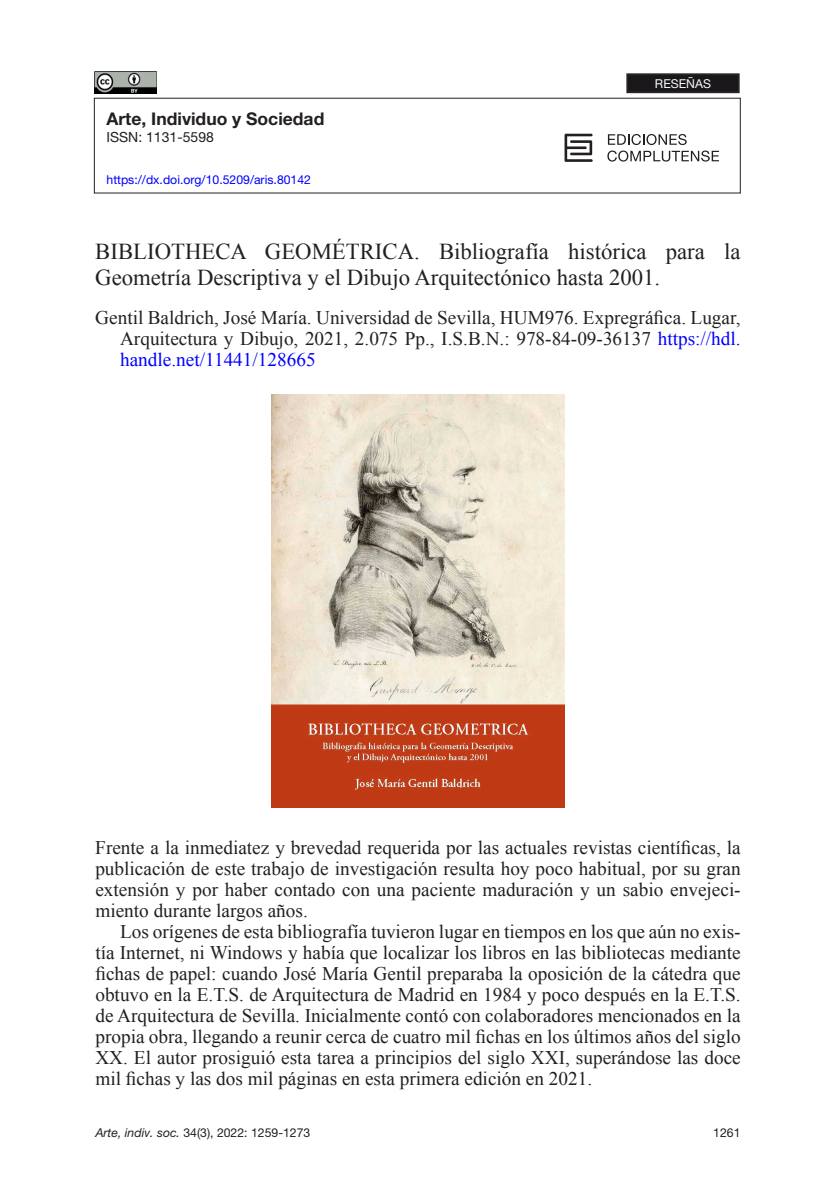
<style>
.page{position:relative;width:837px;height:1190px;background:#fff}
.page>*{position:absolute;margin:0;border:0;box-sizing:border-box;transform-origin:0 0}
.t1{font:22.75px/26.2px "Times New Roman";color:#231f20}
.t2{font:19.25px/21px "Times New Roman";color:#231f20;text-align:justify}
.t3{font:700 17.5px "Helvetica Neue LT Pro";color:#231f20}
.t4{font:14px "Helvetica Neue LT Pro";color:#231f20}
.t5{font:12.25px "Helvetica Neue LT Pro";color:#231f20}
.t6{font:12.25px "Helvetica Neue LT Pro";color:#00f}
.t7{font:12.25px "Helvetica Neue LT Pro";color:#f7f7f8}
.s1{color:#00f}
.s2{font-style:italic}
</style>
<div class="page">
<svg style="left:564px;top:134px;width:28px;height:28px"></svg>
<svg style="left:608px;top:134px;width:78px;height:11px"></svg>
<svg style="left:607px;top:151px;width:112px;height:11px"></svg>
<div style="left:627px;top:74px;width:111px;height:18px;background:#1a171b"></div>
<div style="left:626px;top:73px;width:113px;height:20px;border:2px solid #292627"></div>
<img style="left:94px;top:71px;width:63px;height:22px">
<img style="left:272px;top:395px;width:292px;height:412px">
<p class="t3" style="left:106px;top:108px;width:219px">Arte, Individuo y Sociedad</p>
<p class="t4" style="left:106px;top:129px;width:109px">ISSN: 1131-5598</p>
<p class="t6" style="left:106px;top:173px;width:206px">https://dx.doi.org/10.5209/aris.80142</p>
<p class="t7" style="left:655px;top:76px;width:58px">RESEÑAS</p>
<p class="t1" style="left:95px;top:238px;width:647px">BIBLIOTHECA GEOMÉTRICA. Bibliografía histórica para la<br>Geometría Descriptiva y el Dibujo Arquitectónico hasta 2001.</p>
<p class="t2" style="left:120px;top:307px;width:622px;text-indent:-25px">Gentil Baldrich, José María. Universidad de Sevilla, HUM976. Expregráfica. Lugar, Arquitectura y Dibujo, 2021, 2.075 Pp., I.S.B.N.: 978-84-09-36137 <span class="s1">https://hdl. handle.net/11441/128665</span></p>
<p class="t2" style="left:95px;top:837px;width:647px">Frente a la inmediatez y brevedad requerida por las actuales revistas científicas, la publicación de este trabajo de investigación resulta hoy poco habitual, por su gran extensión y por haber contado con una paciente maduración y un sabio envejeci&shy;miento durante largos años.</p>
<p class="t2" style="left:95px;top:921px;width:647px;text-indent:25px">Los orígenes de esta bibliografía tuvieron lugar en tiempos en los que aún no exis&shy;tía Internet, ni Windows y había que localizar los libros en las bibliotecas mediante fichas de papel: cuando José María Gentil preparaba la oposición de la cátedra que obtuvo en la E.T.S. de Arquitectura de Madrid en 1984 y poco después en la E.T.S. de Arquitectura de Sevilla. Inicialmente contó con colaboradores mencionados en la propia obra, llegando a reunir cerca de cuatro mil fichas en los últimos años del siglo XX. El autor prosiguió esta tarea a principios del siglo XXI, superándose las doce mil fichas y las dos mil páginas en esta primera edición en 2021.</p>
<p class="t5" style="left:95px;top:1125px;width:216px"><span class="s2">Arte, indiv. soc.</span> 34(3), 2022: 1259-1273</p>
<p class="t5" style="left:713px;top:1125px;width:29px">1261</p>
</div>
